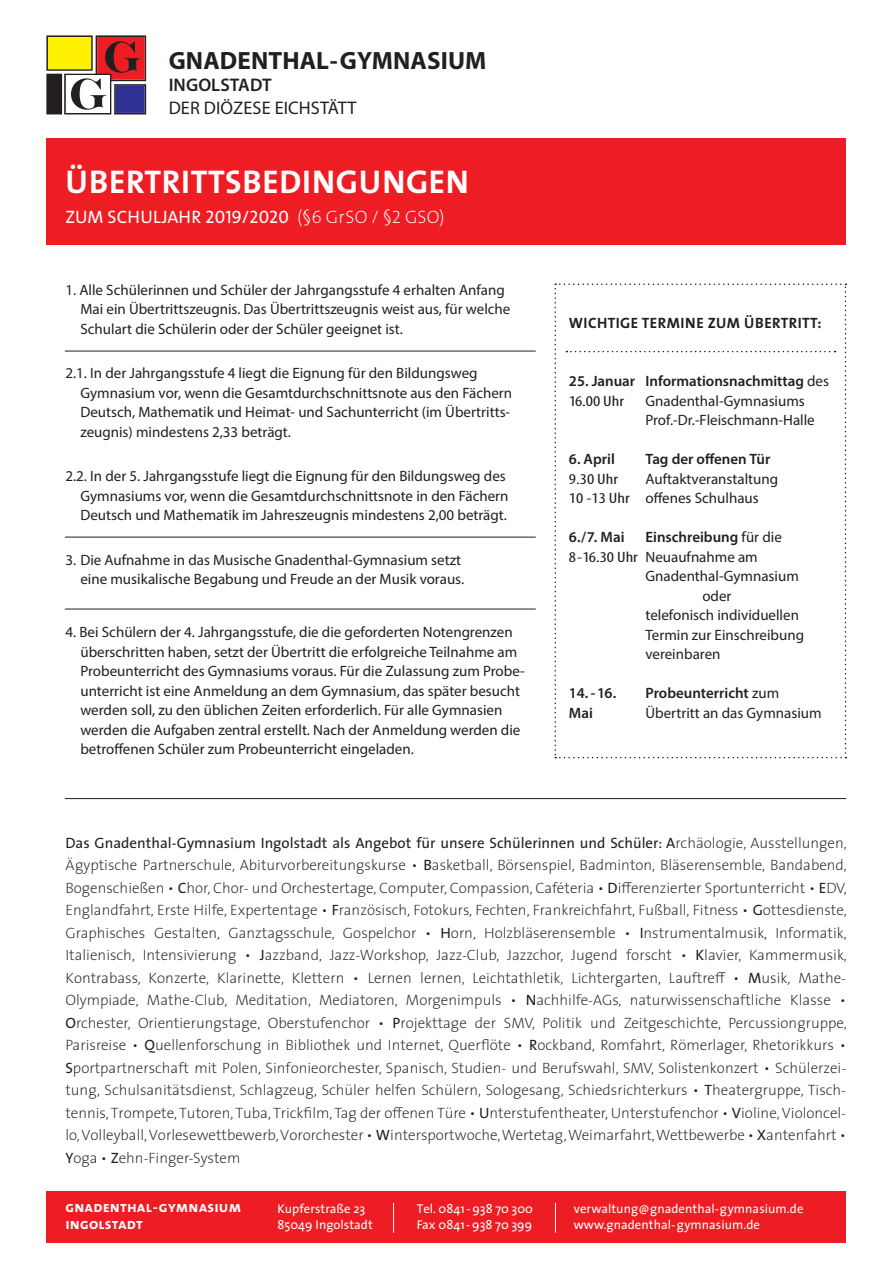
<style>
.page{position:relative;width:893px;height:1263px;background:#fff}
.page>*{position:absolute;margin:0;border:0;box-sizing:border-box;transform-origin:0 0}
.t1{font:700 33px "The Sans";letter-spacing:.02em;color:#fff}
.t2{font:700 25.05px "Myriad Pro";letter-spacing:.005em;color:#231f20}
.t3{font:18.3px "Myriad Pro";letter-spacing:.005em;color:#231f20}
.t4{font:600 18.3px "Myriad Pro";letter-spacing:.005em;color:#231f20}
.t5{font:18px "The Sans Regular Caps";letter-spacing:.005em;color:#fff}
.t6{font:15.3px/16.5px "The Sans Bold Caps";letter-spacing:.01em;color:#fff}
.t7{font:200 15px/22.5px "The Sans";color:#231f20;text-align:justify}
.t8{font:15px/19.5px "Myriad Pro";color:#231f20}
.t9{font:600 15px/19.5px "Myriad Pro";color:#231f20}
.t10{font:15px "The Sans Bold Caps";letter-spacing:.03em;color:#231f20}
.t11{font:condensed 15px "Myriad Pro";color:#231f20;scale:1.25 1}
.t12{font:12.75px/16.5px "The Sans";letter-spacing:.005em;color:#fff}
.s1{font-family:"The Sans Extra Light Caps"}
.s2{font-family:"The Sans";font-weight:200}
.s3{font-weight:400}
.s4{font-weight:400;font-stretch:condensed}
.s5{font-stretch:condensed}
</style>
<div class="page">
<svg style="left:46px;top:35px;width:100px;height:79px"></svg>
<div style="left:46px;top:138px;width:800px;height:106px;background:#ee1d23"></div>
<hr style="left:65px;top:537px;width:471px;height:1px;background:#231f20">
<hr style="left:65px;top:351px;width:471px;height:1px;background:#231f20">
<hr style="left:65px;top:609px;width:471px;height:1px;background:#231f20">
<hr style="left:65px;top:798px;width:781px;height:1px;background:#231f20">
<div style="left:47px;top:1191px;width:799px;height:52px;background:#ee1d23"></div>
<svg style="left:393px;top:1203px;width:1px;height:29px"></svg>
<svg style="left:555px;top:1203px;width:1px;height:29px"></svg>
<svg style="left:554px;top:283px;width:292px;height:475px"></svg>
<h2 class="t2" style="left:169px;top:44px;width:319px">GNADENTHAL-GYMNASIUM</h2>
<p class="t4" style="left:169px;top:74px;width:104px">INGOLSTADT</p>
<p class="t3" style="left:169px;top:97px;width:189px">DER DIÖZESE EICHSTÄTT</p>
<h1 class="t1" style="left:66px;top:154px;width:405px">ÜBERTRITTSBEDINGUNGEN</h1>
<p class="t5" style="left:65px;top:207px;width:381px">ZUM SCHULJAHR 2019/2020 <span class="s1">(§6 G</span><span class="s2">r</span><span class="s1">SO / §2 GSO)</span></p>
<h1 class="t1" style="left:66px;top:154px;width:481px">DAS GNADENTHAL-GYMNASIUM</h1>
<p class="t5" style="left:65px;top:207px;width:675px">ALS STAATLICH ANERKANNTES GYMNASIUM IN FREIER KATHOLISCHER TRÄGERSCHAFT</p>
<p class="t8" style="left:80px;top:280px;width:432px;text-indent:-15px">1. Alle Schülerinnen und Schüler der Jahrgangsstufe 4 erhalten Anfang<br>Mai ein Übertrittszeugnis. Das Übertrittszeugnis weist aus, für welche<br>Schulart die Schülerin oder der Schüler geeignet ist.</p>
<p class="t8" style="left:80px;top:363px;width:433px;text-indent:-15px">2.1. In der Jahrgangsstufe 4 liegt die Eignung für den Bildungsweg Gymnasium vor, wenn die Gesamtdurchschnittsnote aus den Fächern Deutsch, Mathematik und Heimat- und Sachunterricht (im Übertritts&shy;zeugnis) mindestens 2,33 beträgt.</p>
<p class="t8" style="left:80px;top:466px;width:430px;text-indent:-15px">2.2. In der 5. Jahrgangsstufe liegt die Eignung für den Bildungsweg des<br>Gymnasiums vor, wenn die Gesamtdurchschnittsnote in den Fächern<br>Deutsch und Mathematik im Jahreszeugnis mindestens 2,00 beträgt.</p>
<p class="t8" style="left:65px;top:550px;width:400px;text-align:right">3. Die Aufnahme in das Musische Gnadenthal-Gymnasium setzt eine musikalische Begabung und Freude an der Musik voraus.</p>
<p class="t8" style="left:80px;top:622px;width:446px;text-indent:-15px">4. Bei Schülern der 4. Jahrgangsstufe, die die geforderten Notengrenzen überschritten haben, setzt der Übertritt die erfolgreiche Teilnahme am Probeunterricht des Gymnasiums voraus. Für die Zulassung zum Probe&shy;unterricht ist eine Anmeldung an dem Gymnasium, das später besucht werden soll, zu den üblichen Zeiten erforderlich. Für alle Gymnasien werden die Aufgaben zentral erstellt. Nach der Anmeldung werden die betroffenen Schüler zum Probeunterricht eingeladen.</p>
<p class="t10" style="left:569px;top:310px;width:254px">WICHTIGE TERMINE ZUM ÜBERTRITT:</p>
<p class="t9" style="left:569px;top:371px;width:262px">25. Januar Informationsnachmittag <span class="s3">des<br></span><span class="s4">16.00 Uhr</span></p>
<p class="t8" style="left:645px;top:391px;width:171px">Gnadenthal-Gymnasiums<br>Prof.-Dr.-Fleischmann-Halle</p>
<p class="t9" style="left:569px;top:449px;width:47px">6. April</p>
<p class="t9" style="left:645px;top:449px;width:126px">Tag der offenen Tür</p>
<p class="t11" style="left:569px;top:470px;width:41px">9.30 Uhr</p>
<p class="t8" style="left:569px;top:469px;width:211px;text-indent:76px">Auftaktveranstaltung<br><span class="s5">10 -13 Uhr</span> offenes Schulhaus</p>
<p class="t9" style="left:569px;top:527px;width:57px">6./7. Mai</p>
<p class="t9" style="left:645px;top:527px;width:138px">Einschreibung <span class="s3">für die</span></p>
<p class="t8" style="left:569px;top:547px;width:190px"><span class="s5">8 - 16.30 Uhr</span> Neuaufnahme am</p>
<p class="t8" style="left:645px;top:566px;width:155px">Gnadenthal-Gymnasium</p>
<p class="t8" style="left:702px;top:586px;width:31px">oder</p>
<p class="t8" style="left:645px;top:605px;width:155px">telefonisch individuellen</p>
<p class="t8" style="left:645px;top:625px;width:160px">Termin zur Einschreibung</p>
<p class="t8" style="left:645px;top:644px;width:77px">vereinbaren</p>
<p class="t9" style="left:569px;top:683px;width:49px">14. -16.</p>
<p class="t9" style="left:645px;top:683px;width:135px">Probeunterricht <span class="s3">zum</span></p>
<p class="t9" style="left:569px;top:703px;width:25px">Mai</p>
<p class="t8" style="left:645px;top:703px;width:178px">Übertritt an das Gymnasium</p>
<p class="t7" style="left:65px;top:832px;width:783px"><span class="s3">Das Gnadenthal-Gymnasium Ingolstadt als Angebot für unsere Schülerinnen und Schüler: A</span>rchäologie, Ausstellungen, Ägyptische Partnerschule, Abiturvorbereitungskurse • <span class="s3">B</span>asketball, Börsenspiel, Badminton, Bläserensemble, Bandabend, Bogenschießen • <span class="s3">C</span>hor, Chor- und Orchestertage, Computer, Compassion, Caféteria • <span class="s3">D</span>ifferenzierter Sportunterricht • <span class="s3">E</span>DV, Englandfahrt, Erste Hilfe, Expertentage • <span class="s3">F</span>ranzösisch, Fotokurs, Fechten, Frankreichfahrt, Fußball, Fitness • <span class="s3">G</span>ottesdienste, Graphisches Gestalten, Ganztagsschule, Gospelchor • <span class="s3">H</span>orn, Holzbläserensemble • <span class="s3">I</span>nstrumentalmusik, Informatik, Italienisch, Intensivierung • <span class="s3">J</span>azzband, Jazz-Workshop, Jazz-Club, Jazzchor, Jugend forscht • <span class="s3">K</span>lavier, Kammermusik, Kontrabass, Konzerte, Klarinette, Klettern • Lernen lernen, Leichtathletik, Lichtergarten, Lauftreff • <span class="s3">M</span>usik, Mathe-Olympiade, Mathe-Club, Meditation, Mediatoren, Morgenimpuls • <span class="s3">N</span>achhilfe-AGs, naturwissenschaftliche Klasse • <span class="s3">O</span>rchester, Orientierungstage, Oberstufenchor • <span class="s3">P</span>rojekttage der SMV, Politik und Zeitgeschichte, Percussiongruppe, Parisreise • <span class="s3">Q</span>uellenforschung in Bibliothek und Internet, Querflöte • <span class="s3">R</span>ockband, Romfahrt, Römerlager, Rhetorikkurs • <span class="s3">S</span>portpartnerschaft mit Polen, Sinfonieorchester, Spanisch, Studien- und Berufswahl, SMV, Solistenkonzert • Schülerzei&shy;tung, Schulsanitätsdienst, Schlagzeug, Schüler helfen Schülern, Sologesang, Schiedsrichterkurs • <span class="s3">T</span>heatergruppe, Tisch&shy;tennis, Trompete, Tutoren, Tuba, Trickfilm, Tag der offenen Türe • <span class="s3">U</span>nterstufentheater, Unterstufenchor • <span class="s3">V</span>ioline, Violoncel&shy;lo, Volleyball, Vorlesewettbewerb, Vororchester • <span class="s3">W</span>intersportwoche, Wertetag, Weimarfahrt, Wettbewerbe • <span class="s3">X</span>antenfahrt • <span class="s3">Y</span>oga • <span class="s3">Z</span>ehn-Finger-System</p>
<p class="t12" style="left:417px;top:1200px;width:118px">Tel. 0841 - 938 70 300<br>Fax 0841 - 938 70 399</p>
<p class="t12" style="left:277px;top:1200px;width:97px">Kupferstraße 23<br>85049 Ingolstadt</p>
<p class="t6" style="left:65px;top:1198px;width:177px">gnadenthal-gymnasium ingolstadt</p>
<p class="t12" style="left:574px;top:1200px;width:231px">verwaltung@gnadenthal-gymnasium.de www.gnadenthal-gymnasium.de</p>
</div>
